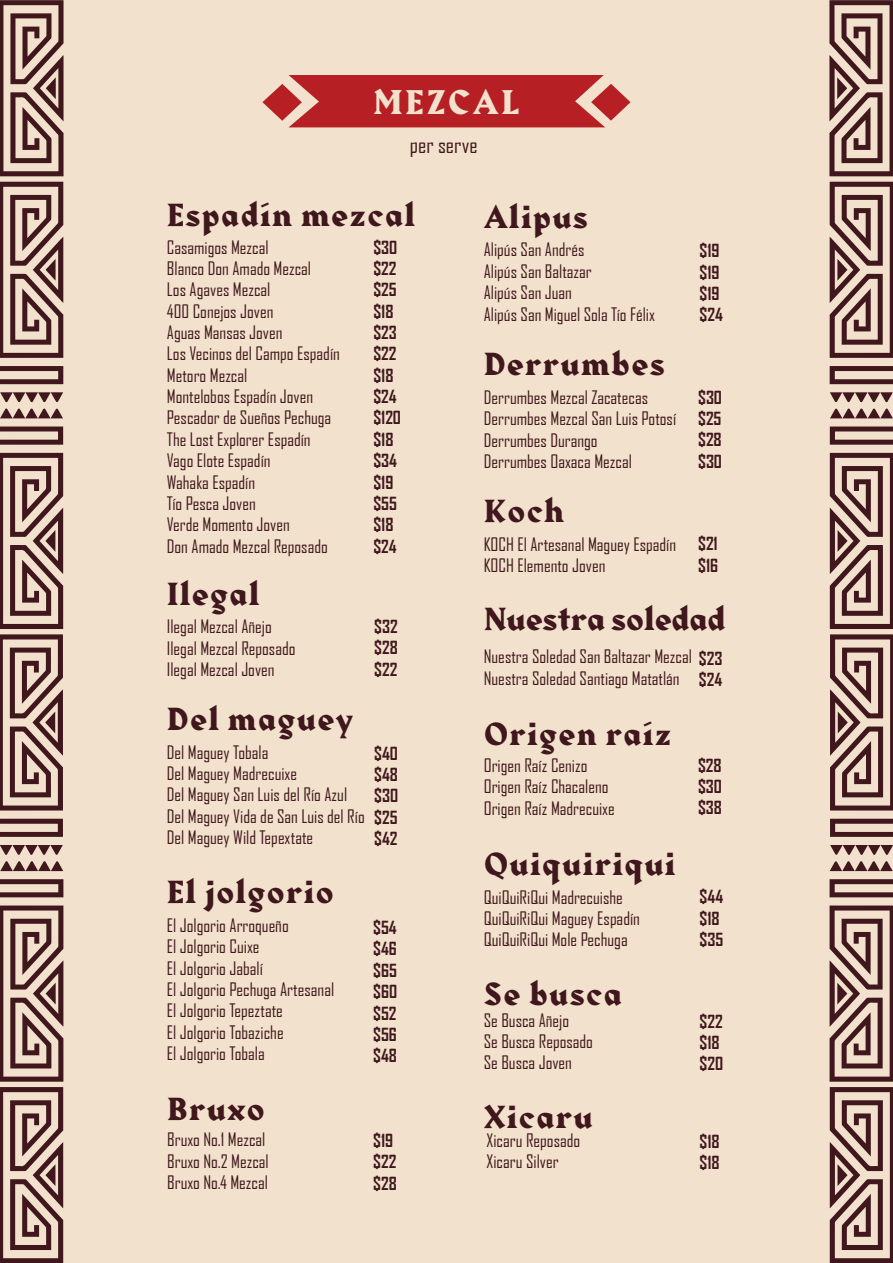
<style>
.page{position:relative;width:893px;height:1263px;background:#f2e1cc}
.page>*{position:absolute;margin:0;border:0;box-sizing:border-box;transform-origin:0 0}
.t1{font:700 30px "Harbour";letter-spacing:.075em;color:#f2e1cc}
.t2{font:700 27.9px "Harbour";letter-spacing:.02em;color:#3f171d}
.t3{font:700 27.9px "Harbour";letter-spacing:-.03em;color:#3f171d}
.t4{font:22.05px "Agency FB";color:#3f171c}
.t5{font:17.85px/21.3px "Agency FB";color:#3f171c}
.t6{font:700 17.4px/21.3px "Agency FB";color:#3f171d}
</style>
<div class="page">
<svg style="left:0;top:0;width:64px;height:176px"></svg>
<svg style="left:0;top:182px;width:63px;height:220px"></svg>
<svg style="left:0;top:408px;width:63px;height:447px"></svg>
<svg style="left:0;top:861px;width:63px;height:402px"></svg>
<svg style="left:829px;top:0;width:64px;height:176px"></svg>
<svg style="left:830px;top:182px;width:63px;height:220px"></svg>
<svg style="left:830px;top:408px;width:63px;height:447px"></svg>
<svg style="left:829px;top:861px;width:64px;height:402px"></svg>
<svg style="left:262px;top:75px;width:368px;height:52px;background:#be3c3c"></svg>
<h1 class="t1" style="left:373px;top:82px;width:148px">MEZCAL</h1>
<p class="t4" style="left:410px;top:133px;width:69px">per serve</p>
<h2 class="t2" style="left:167px;top:196px;width:250px">Espadín mezcal</h2>
<p class="t5" style="left:167px;top:236px;width:174px">Casamigos Mezcal<br>Blanco Don Amado Mezcal<br>Los Agaves Mezcal<br>400 Conejos Joven<br>Aguas Mansas Joven<br>Los Vecinos del Campo Espadín<br>Metoro Mezcal<br>Montelobos Espadín Joven<br>Pescador de Sueños Pechuga<br>The Lost Explorer Espadín<br>Vago Elote Espadín<br>Wahaka Espadín<br>Tío Pesca Joven<br>Verde Momento Joven<br>Don Amado Mezcal Reposado</p>
<p class="t6" style="left:373px;top:236px;width:29px">$30 $22 $25 $18 $23 $22 $18 $24 $120 $18 $34 $19 $55 $18 $24</p>
<h2 class="t2" style="left:484px;top:198px;width:106px">Alipus</h2>
<p class="t5" style="left:484px;top:239px;width:173px">Alipús San Andrés<br>Alipús San Baltazar<br>Alipús San Juan<br>Alipús San Miguel Sola Tío Félix</p>
<h2 class="t2" style="left:484px;top:345px;width:183px">Derrumbes</h2>
<p class="t5" style="left:484px;top:387px;width:194px">Derrumbes Mezcal Zacatecas<br>Derrumbes Mezcal San Luis Potosí<br>Derrumbes Durango<br>Derrumbes Oaxaca Mezcal</p>
<h2 class="t2" style="left:484px;top:492px;width:83px">Koch</h2>
<p class="t5" style="left:484px;top:533px;width:194px">KOCH El Artesanal Maguey Espadín<br>KOCH Elemento Joven</p>
<p class="t6" style="left:699px;top:240px;width:25px">$19 $19 $19 $24</p>
<p class="t6" style="left:698px;top:386px;width:25px;text-align:justify">$30 $25 $28 $30</p>
<p class="t6" style="left:698px;top:533px;width:21px">$21 $16</p>
<h2 class="t2" style="left:167px;top:575px;width:95px">Ilegal</h2>
<p class="t5" style="left:167px;top:616px;width:130px">Ilegal Mezcal Añejo<br>Ilegal Mezcal Reposado<br>Ilegal Mezcal Joven</p>
<h2 class="t2" style="left:167px;top:700px;width:188px">Del maguey</h2>
<p class="t5" style="left:167px;top:741px;width:199px">Del Maguey Tobala<br>Del Maguey Madrecuixe<br>Del Maguey San Luis del Río Azul<br>Del Maguey Vida de San Luis del Río<br>Del Maguey Wild Tepextate</p>
<p class="t6" style="left:374px;top:615px;width:25px;text-align:justify">$32 $28 $22</p>
<p class="t6" style="left:374px;top:742px;width:25px;text-align:justify">$40 $48 $30 $25 $42</p>
<h2 class="t2" style="left:167px;top:873px;width:169px">El jolgorio</h2>
<p class="t5" style="left:167px;top:915px;width:169px">El Jolgorio Arroqueño<br>El Jolgorio Cuixe<br>El Jolgorio Jabalí<br>El Jolgorio Pechuga Artesanal<br>El Jolgorio Tepeztate<br>El Jolgorio Tobaziche<br>El Jolgorio Tobala</p>
<p class="t6" style="left:373px;top:916px;width:25px;text-align:justify">$54 $46 $65 $60 $52 $56 $48</p>
<h2 class="t2" style="left:167px;top:1090px;width:99px">Bruxo</h2>
<p class="t5" style="left:167px;top:1129px;width:103px">Bruxo No.1 Mezcal<br>Bruxo No.2 Mezcal<br>Bruxo No.4 Mezcal</p>
<p class="t6" style="left:373px;top:1129px;width:25px">$19 $22 $28</p>
<h2 class="t3" style="left:484px;top:600px;width:244px">Nuestra soledad</h2>
<p class="t5" style="left:484px;top:646px;width:210px">Nuestra Soledad San Baltazar Mezcal<br>Nuestra Soledad Santiago Matatlán</p>
<p class="t6" style="left:699px;top:647px;width:25px">$23 $24</p>
<h2 class="t2" style="left:484px;top:715px;width:189px">Origen raíz</h2>
<p class="t5" style="left:484px;top:755px;width:133px">Origen Raíz Cenizo<br>Origen Raíz Chacaleno<br>Origen Raíz Madrecuixe</p>
<h2 class="t2" style="left:484px;top:845px;width:194px">Quiquiriqui</h2>
<p class="t5" style="left:484px;top:886px;width:158px">QuiQuiRiQui Madrecuishe<br>QuiQuiRiQui Maguey Espadín<br>QuiQuiRiQui Mole Pechuga</p>
<h2 class="t2" style="left:484px;top:975px;width:140px">Se busca</h2>
<p class="t5" style="left:484px;top:1009px;width:111px">Se Busca Añejo<br>Se Busca Reposado<br>Se Busca Joven</p>
<h2 class="t2" style="left:484px;top:1098px;width:111px">Xicaru</h2>
<p class="t5" style="left:487px;top:1129px;width:95px">Xicaru Reposado<br>Xicaru Silver</p>
<p class="t6" style="left:698px;top:754px;width:26px;text-align:justify">$28 $30 $38</p>
<p class="t6" style="left:700px;top:886px;width:25px">$44 $18 $35</p>
<p class="t6" style="left:699px;top:1010px;width:25px">$22 $18 $20</p>
<p class="t6" style="left:699px;top:1130px;width:22px">$18 $18</p>
</div>
